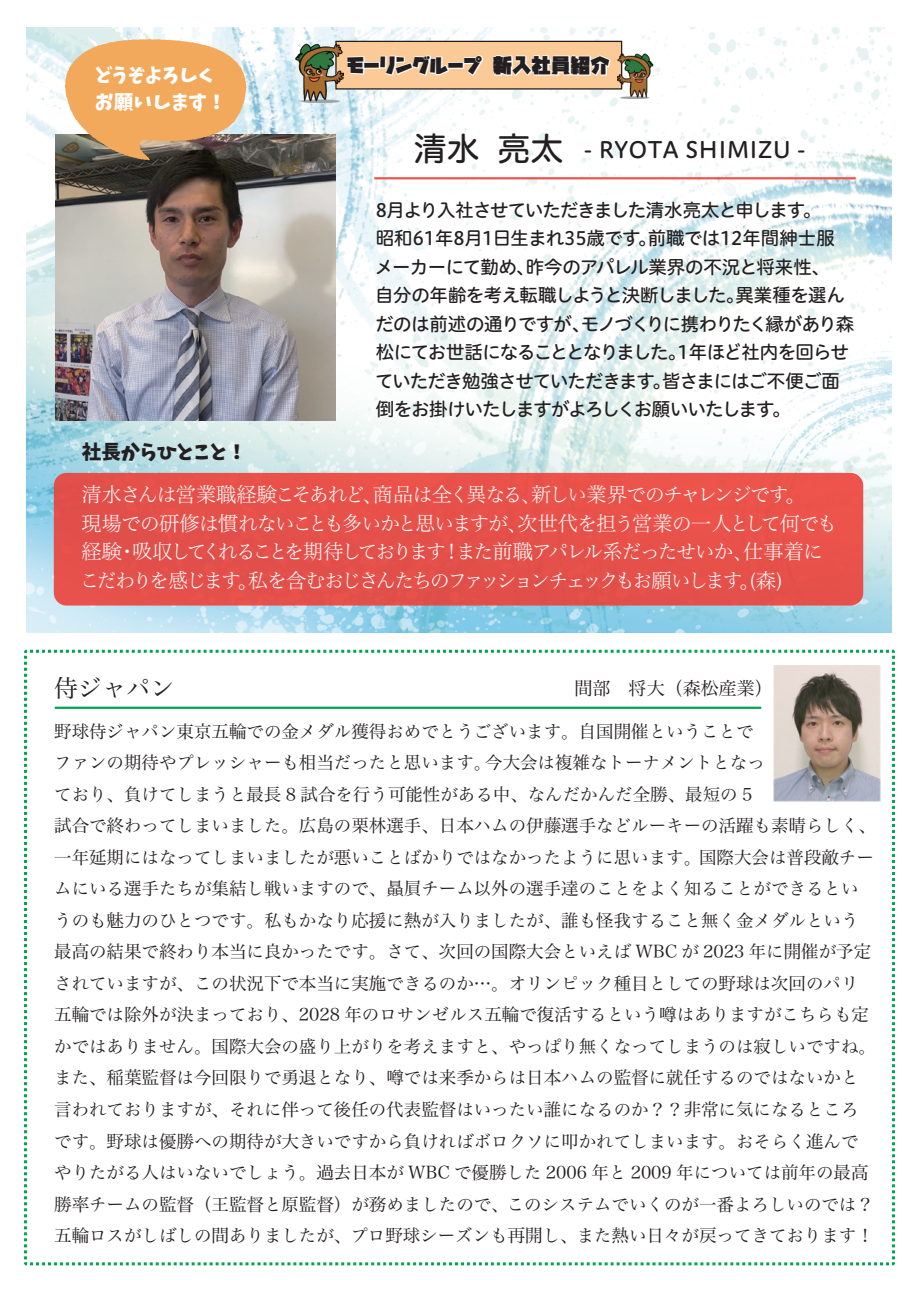
<style>
.page{position:relative;width:919px;height:1289px;background:#fff}
.page>*{position:absolute;margin:0;border:0;box-sizing:border-box;transform-origin:0 0}
.t1{font:24px "Hiragino Serif Pr 6 N W3";color:#231f20}
.t2{font:22.5px "Hiragino UD Sans R Std N W5";color:#231f20}
.t3{font:20.25px/28.5px "Hira Min Pro N W2";letter-spacing:-.105em;color:#fff}
.t4{font:19.5px "Keifont";color:#231f20}
.t5{font:19.2px/26.5px "Keifont";color:#fff}
.t6{font:18.6px "GN KMB Font UB Newstyle Kana B";letter-spacing:.045em;color:#231f20}
.t7{font:18.45px/28.5px "Hiragino UD Sans R Std N W5";letter-spacing:-.045em;color:#231f20}
.t8{font:18px "Hiragino Serif Pr 6 N W3";color:#231f20}
.t9{font:17.4px/31.5px "Hiragino Serif Pr 6 N W3";color:#231f20}
.s1{font-size:33px}
</style>
<div class="page">
<img style="left:26px;top:27px;width:864px;height:606px">
<svg style="left:24px;top:649px;width:871px;height:617px"></svg>
<img style="left:55px;top:134px;width:281px;height:286px">
<div style="left:335px;top:41px;width:287px;height:49px;background:#fcca97;border:1px solid #231f20"></div>
<img style="left:286px;top:44px;width:57px;height:58px">
<img style="left:617px;top:53px;width:43px;height:45px">
<svg style="left:347px;top:55px;width:136px;height:21px"></svg>
<svg style="left:492px;top:55px;width:118px;height:21px;background:#fef4eb"></svg>
<div style="left:54px;top:473px;width:809px;height:132px;background:#e6504a;border-radius:13px"></div>
<svg style="left:65px;top:39px;width:181px;height:121px;background:#daa46a"></svg>
<hr style="left:374px;top:177px;width:481px;height:2px;background:#ee3e35">
<p class="t5" style="left:95px;top:61px;width:133px">どうぞよろしくお願いします！</p>
<p class="t4" style="left:82px;top:436px;width:166px">社長からひとこと！</p>
<p class="t6" style="left:347px;top:55px;width:263px">モーリングループ 新入社員紹介</p>
<p class="t2" style="left:414px;top:133px;width:393px"><span class="s1">清水 亮太</span> - RYOTA SHIMIZU -</p>
<p class="t7" style="left:375px;top:194px;width:480px">8月より入社させていただきました清水亮太と申します。<br>昭和61年8月1日生まれ35歳です。前職では12年間紳士服メーカーにて勤め、昨今のアパレル業界の不況と将来性、<br>自分の年齢を考え転職しようと決断しました。異業種を選んだのは前述の通りですが、モノづくりに携わりたく縁があり森松にてお世話になることとなりました。1年ほど社内を回らせていただき勉強させていただきます。皆さまにはご不便ご面倒をお掛けいたしますがよろしくお願いいたします。</p>
<p class="t3" style="left:80px;top:478px;width:759px">清水さんは営業職経験こそあれど、商品は全く異なる、新しい業界でのチャレンジです。<br>現場での研修は慣れないことも多いかと思いますが、次世代を担う営業の一人として何でも経験・吸収してくれることを期待しております！また前職アパレル系だったせいか、仕事着にこだわりを感じます。私を含むおじさんたちのファッションチェックもお願いします。(森)</p>
<h1 class="t1" style="left:54px;top:668px;width:121px">侍ジャパン</h1>
<p class="t8" style="left:574px;top:673px;width:199px">間部　将大（森松産業）</p>
<p class="t9" style="left:54px;top:713px;width:823px">野球侍ジャパン東京五輪での金メダル獲得おめでとうございます。自国開催ということで<br>ファンの期待やプレッシャーも相当だったと思います。今大会は複雑なトーナメントとなっ<br>ており、負けてしまうと最長 8 試合を行う可能性がある中、なんだかんだ全勝、最短の 5<br>試合で終わってしまいました。広島の栗林選手、日本ハムの伊藤選手などルーキーの活躍も素晴らしく、一年延期にはなってしまいましたが悪いことばかりではなかったように思います。国際大会は普段敵チームにいる選手たちが集結し戦いますので、贔屓チーム以外の選手達のことをよく知ることができるというのも魅力のひとつです。私もかなり応援に熱が入りましたが、誰も怪我すること無く金メダルという最高の結果で終わり本当に良かったです。さて、次回の国際大会といえば WBC が 2023 年に開催が予定されていますが、この状況下で本当に実施できるのか…。オリンピック種目としての野球は次回のパリ五輪では除外が決まっており、2028 年のロサンゼルス五輪で復活するという噂はありますがこちらも定かではありません。国際大会の盛り上がりを考えますと、やっぱり無くなってしまうのは寂しいですね。また、稲葉監督は今回限りで勇退となり、噂では来季からは日本ハムの監督に就任するのではないかと言われておりますが、それに伴って後任の代表監督はいったい誰になるのか？？非常に気になるところです。野球は優勝への期待が大きいですから負ければボロクソに叩かれてしまいます。おそらく進んでやりたがる人はいないでしょう。過去日本が WBC で優勝した 2006 年と 2009 年については前年の最高勝率チームの監督（王監督と原監督）が務めましたので、このシステムでいくのが一番よろしいのでは？五輪ロスがしばしの間ありましたが、プロ野球シーズンも再開し、また熱い日々が戻ってきております！</p>
</div>
